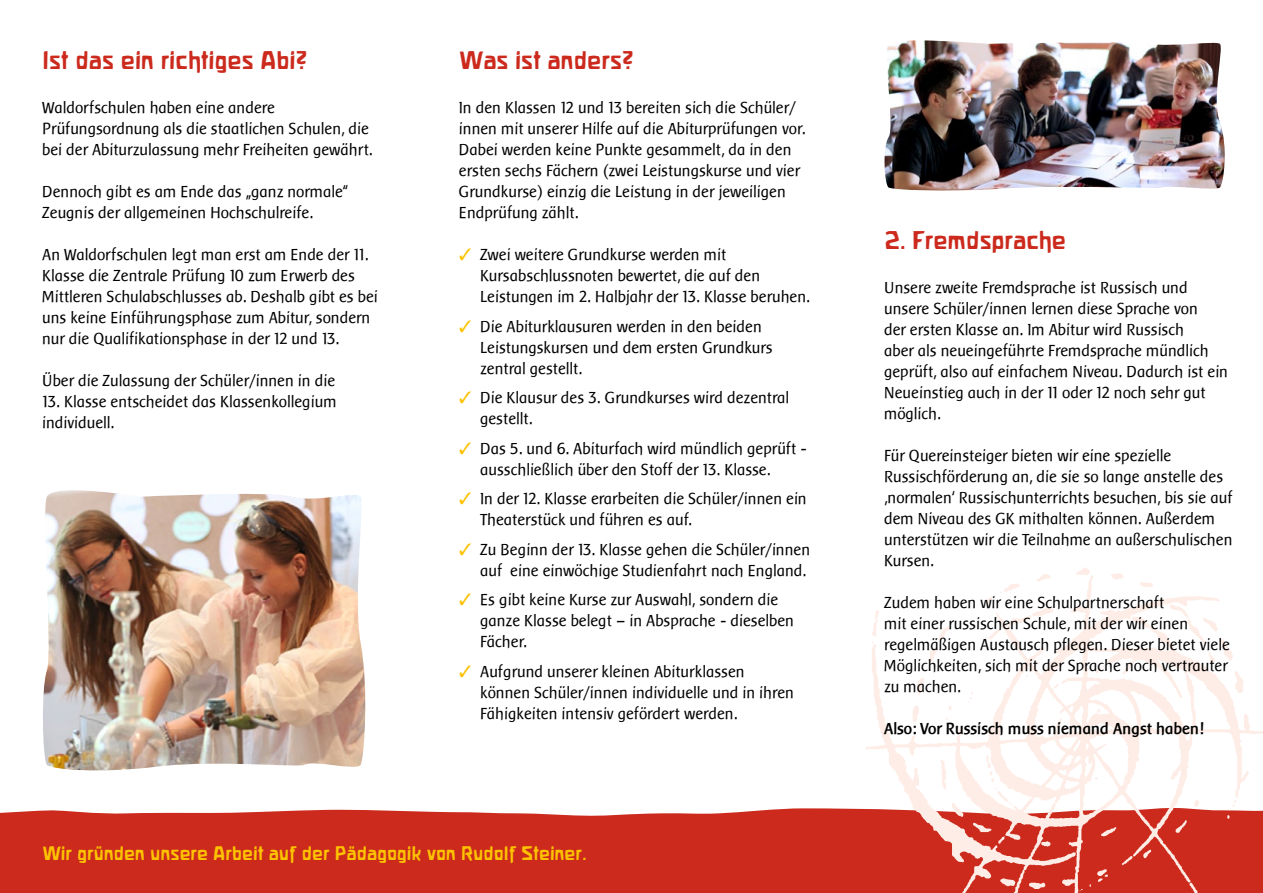
<style>
.page{position:relative;width:1263px;height:893px;background:#fff}
.page>*{position:absolute;margin:0;border:0;box-sizing:border-box;transform-origin:0 0}
.t1{font:22.5px "Waldorfschriftbold";color:#cb2a1d}
.t2{font:17.25px "Waldorfschriftbold";color:#fcc200}
.t3{font:16.5px/21px "Baar Sophia";color:#000}
.t4{font:700 16.5px "Baar Sophia";color:#000}
.s1{color:#fcc200}
</style>
<div class="page">
<div style="left:0;top:808px;width:830px;height:85px;background:#cb2a1d"></div>
<img style="left:830px;top:567px;width:433px;height:326px">
<img style="left:43px;top:490px;width:322px;height:281px">
<img style="left:884px;top:40px;width:341px;height:151px">
<h1 class="t1" style="left:43px;top:47px;width:266px">Ist das ein richtiges Abi?</h1>
<p class="t3" style="left:43px;top:97px;width:332px">Waldorfschulen haben eine andere<br>Prüfungsordnung als die staatlichen Schulen, die bei der Abiturzulassung mehr Freiheiten gewährt.</p>
<p class="t3" style="left:43px;top:181px;width:308px">Dennoch gibt es am Ende das „ganz normale“<br>Zeugnis der allgemeinen Hochschulreife.</p>
<p class="t3" style="left:43px;top:244px;width:337px">An Waldorfschulen legt man erst am Ende der 11.<br>Klasse die Zentrale Prüfung 10 zum Erwerb des Mittleren Schulabschlusses ab. Deshalb gibt es bei uns keine Einführungsphase zum Abitur, sondern nur die Qualifikationsphase in der 12 und 13.</p>
<p class="t3" style="left:43px;top:370px;width:294px">Über die Zulassung der Schüler/innen in die</p>
<p class="t3" style="left:43px;top:391px;width:296px">13. Klasse entscheidet das Klassenkollegium individuell.</p>
<h1 class="t1" style="left:459px;top:47px;width:176px">Was ist anders?</h1>
<p class="t3" style="left:459px;top:97px;width:348px">In den Klassen 12 und 13 bereiten sich die Schüler/ innen mit unserer Hilfe auf die Abiturprüfungen vor.<br>Dabei werden keine Punkte gesammelt, da in den ersten sechs Fächern (zwei Leistungskurse und vier Grundkurse) einzig die Leistung in der jeweiligen Endprüfung zählt.</p>
<p class="t3" style="left:480px;top:244px;width:331px;text-indent:-21px"><span class="s1">✓</span> Zwei weitere Grundkurse werden mit<br>Kursabschlussnoten bewertet, die auf den<br>Leistungen im 2. Halbjahr der 13. Klasse beruhen.</p>
<p class="t3" style="left:480px;top:316px;width:294px;text-indent:-21px"><span class="s1">✓</span> Die Abiturklausuren werden in den beiden<br>Leistungskursen und dem ersten Grundkurs zentral gestellt.</p>
<p class="t3" style="left:480px;top:387px;width:311px;text-indent:-21px"><span class="s1">✓</span> Die Klausur des 3. Grundkurses wird dezentral gestellt.</p>
<p class="t3" style="left:480px;top:438px;width:328px;text-indent:-21px"><span class="s1">✓</span> Das 5. und 6. Abiturfach wird mündlich geprüft - ausschließlich über den Stoff der 13. Klasse.</p>
<p class="t3" style="left:480px;top:488px;width:328px;text-indent:-21px"><span class="s1">✓</span> In der 12. Klasse erarbeiten die Schüler/innen ein<br>Theaterstück und führen es auf.</p>
<p class="t3" style="left:459px;top:539px;width:353px;text-align:right"><span class="s1">✓</span> Zu Beginn der 13. Klasse gehen die Schüler/innen auf eine einwöchige Studienfahrt nach England.</p>
<p class="t3" style="left:480px;top:589px;width:315px;text-indent:-21px"><span class="s1">✓</span> Es gibt keine Kurse zur Auswahl, sondern die ganze Klasse belegt – in Absprache - dieselben<br>Fächer.</p>
<p class="t3" style="left:480px;top:661px;width:315px;text-indent:-21px"><span class="s1">✓</span> Aufgrund unserer kleinen Abiturklassen können Schüler/innen individuelle und in ihren<br>Fähigkeiten intensiv gefördert werden.</p>
<p class="t2" style="left:43px;top:843px;width:546px">Wir gründen unsere Arbeit auf der Pädagogik von Rudolf Steiner.</p>
<h1 class="t1" style="left:884px;top:227px;width:183px">2. Fremdsprache</h1>
<p class="t3" style="left:884px;top:277px;width:345px">Unsere zweite Fremdsprache ist Russisch und unsere Schüler/innen lernen diese Sprache von<br>der ersten Klasse an. Im Abitur wird Russisch<br>aber als neueingeführte Fremdsprache mündlich geprüft, also auf einfachem Niveau. Dadurch ist ein Neueinstieg auch in der 11 oder 12 noch sehr gut möglich.</p>
<p class="t3" style="left:884px;top:445px;width:350px">Für Quereinsteiger bieten wir eine spezielle Russischförderung an, die sie so lange anstelle des ‚normalen‘ Russischunterrichts besuchen, bis sie auf dem Niveau des GK mithalten können. Außerdem unterstützen wir die Teilnahme an außerschulischen Kursen.</p>
<p class="t3" style="left:884px;top:592px;width:347px">Zudem haben wir eine Schulpartnerschaft<br>mit einer russischen Schule, mit der wir einen regelmäßigen Austausch pflegen. Dieser bietet viele Möglichkeiten, sich mit der Sprache noch vertrauter zu machen.</p>
<p class="t4" style="left:884px;top:720px;width:321px">Also: Vor Russisch muss niemand Angst haben!</p>
</div>
